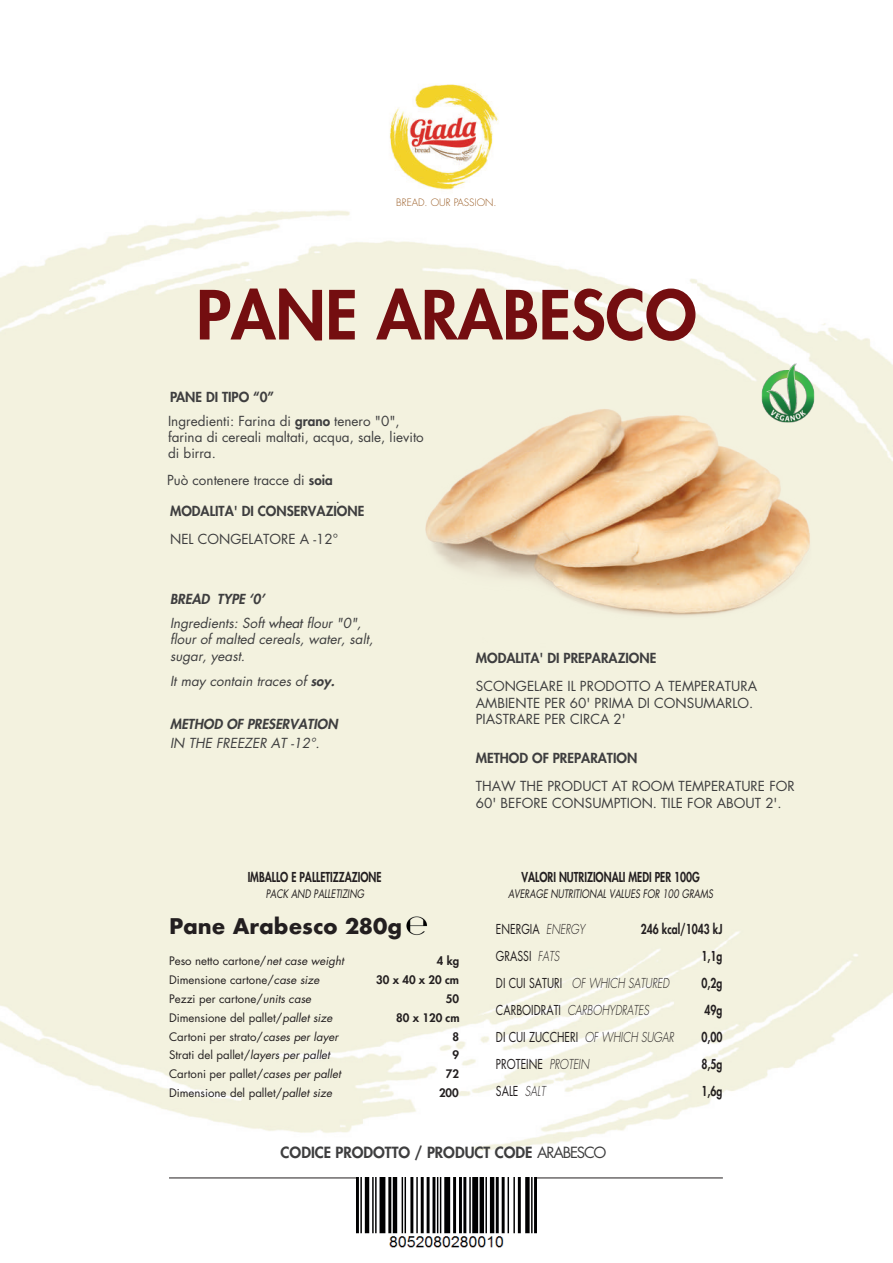
<style>
.page{position:relative;width:893px;height:1263px;background:#fff}
.page>*{position:absolute;margin:0;border:0;box-sizing:border-box;transform-origin:0 0}
.t1{font:800 65.85px "Futura";color:#740e10}
.t2{font:700 21px "Futura";color:#231f20}
.t3{font:800 15px "Futura";color:#3e3e3f}
.t4{font:13.5px/16.2px "Futura";color:#3e3e3f}
.t5{font:italic 13.5px/23.7px "Futura";color:#3e3e3f}
.t6{font:800 13.5px "Futura";color:#3e3e3f}
.t7{font:italic 800 13.5px "Futura";color:#3e3e3f}
.t8{font:13.35px/27px "Futura";color:#231f20;scale:.78 1}
.t9{font:800 13.35px/27px "Futura";color:#231f20;text-align:justify;scale:.78 1}
.t10{font:11.4px "Futura";color:#231f20}
.t11{font:italic 11.4px "Futura";color:#231f20;scale:.78 1}
.t12{font:800 11.4px "Futura";color:#231f20}
.t13{font:300 9.9px "Futura";color:#985a22}
.s1{font-weight:800}
.s2{font-style:inherit}
.s3{font-style:italic}
.s4{font-weight:300;font-style:italic}
.s5{font-weight:400}
</style>
<div class="page">
<img style="left:389px;top:84px;width:110px;height:110px">
<img style="left:404px;top:915px;width:25px;height:21px">
<hr style="left:169px;top:1177px;width:554px;height:1px;background:#231f20">
<img style="left:357px;top:1178px;width:179px;height:70px">
<img style="left:408px;top:371px;width:427px;height:286px">
<img style="left:760px;top:362px;width:55px;height:60px">
<p class="t13" style="left:396px;top:196px;width:102px">BREAD. OUR PASSION.</p>
<h1 class="t1" style="left:196px;top:271px;width:502px">PANE ARABESCO</h1>
<p class="t6" style="left:170px;top:388px;width:106px">PANE DI TIPO “0”</p>
<p class="t4" style="left:168px;top:413px;width:257px">Ingredienti: Farina di <span class="s1">grano</span> tenero "0", farina di cereali maltati, acqua, sale, lievito di birra.</p>
<p class="t4" style="left:167px;top:472px;width:167px">Può contenere tracce di <span class="s1">soia</span></p>
<p class="t4" style="left:336px;top:490px;width:6px">.</p>
<p class="t6" style="left:170px;top:502px;width:196px">MODALITA' DI CONSERVAZIONE</p>
<p class="t4" style="left:170px;top:531px;width:170px">NEL CONGELATORE A -12°</p>
<p class="t5" style="left:170px;top:588px;width:193px"><span class="s1">BREAD TYPE ‘0’<br></span>Ingredients: Soft <span class="s2">wheat</span> flour "0",</p>
<p class="t5" style="left:170px;top:631px;width:205px;line-height:16.2px">flour of malted cereals, water, salt, sugar, yeast.</p>
<p class="t5" style="left:170px;top:669px;width:166px">It may contain traces of <span class="s1">soy.</span></p>
<p class="t7" style="left:170px;top:715px;width:169px">METHOD OF PRESERVATION</p>
<p class="t5" style="left:170px;top:732px;width:151px">IN THE FREEZER AT -12°.</p>
<p class="t6" style="left:476px;top:649px;width:182px">MODALITA' DI PREPARAZIONE</p>
<p class="t4" style="left:476px;top:678px;width:283px">SCONGELARE IL PRODOTTO A TEMPERATURA<br>AMBIENTE PER 60' PRIMA DI CONSUMARLO.<br>PIASTRARE PER CIRCA 2'</p>
<p class="t6" style="left:476px;top:749px;width:163px">METHOD OF PREPARATION</p>
<p class="t4" style="left:476px;top:778px;width:320px">THAW THE PRODUCT AT ROOM TEMPERATURE FOR<br>60' BEFORE CONSUMPTION. TILE FOR ABOUT 2'.</p>
<p class="t9" style="left:248px;top:863px;width:173px">IMBALLO E PALLETIZZAZIONE</p>
<p class="t11" style="left:266px;top:886px;width:128px">PACK AND PALLETIZING</p>
<h2 class="t2" style="left:169px;top:910px;width:235px">Pane Arabesco 280g</h2>
<p class="t10" style="left:169px;top:954px;width:176px">Peso netto cartone/<span class="s3">net case weight</span></p>
<p class="t12" style="left:437px;top:953px;width:24px">4 kg</p>
<p class="t10" style="left:169px;top:972px;width:152px">Dimensione cartone/<span class="s3">case size</span></p>
<p class="t12" style="left:376px;top:972px;width:84px">30 x 40 x 20 cm</p>
<p class="t10" style="left:169px;top:991px;width:144px">Pezzi per cartone/<span class="s3">units case</span></p>
<p class="t12" style="left:446px;top:991px;width:15px">50</p>
<p class="t10" style="left:169px;top:1010px;width:165px">Dimensione del pallet/<span class="s3">pallet size</span></p>
<p class="t12" style="left:396px;top:1010px;width:65px">80 x 120 cm</p>
<p class="t10" style="left:169px;top:1029px;width:171px">Cartoni per strato/<span class="s3">cases per layer</span></p>
<p class="t12" style="left:452px;top:1029px;width:8px">8</p>
<p class="t10" style="left:169px;top:1048px;width:162px">Strati del pallet/<span class="s3">layers per pallet</span></p>
<p class="t12" style="left:452px;top:1047px;width:8px">9</p>
<p class="t10" style="left:169px;top:1067px;width:173px">Cartoni per pallet/<span class="s3">cases per pallet</span></p>
<p class="t12" style="left:446px;top:1066px;width:15px">72</p>
<p class="t10" style="left:169px;top:1086px;width:165px">Dimensione del pallet/<span class="s3">pallet size</span></p>
<p class="t12" style="left:439px;top:1085px;width:21px">200</p>
<p class="t9" style="left:522px;top:863px;width:230px">VALORI NUTRIZIONALI MEDI PER 100G</p>
<p class="t9" style="left:701px;top:915px;width:29px;text-indent:-60px">246 kcal/1043 kJ 1,1g 0,2g 49g 0,00<br>8,5g 1,6g</p>
<p class="t11" style="left:508px;top:886px;width:264px">AVERAGE NUTRITIONAL VALUES FOR 100 GRAMS</p>
<p class="t8" style="left:496px;top:915px;width:230px">ENERGIA <span class="s4">ENERGY<br></span>GRASSI <span class="s4">FATS<br></span>DI CUI SATURI <span class="s4">OF WHICH SATURED<br></span>CARBOIDRATI <span class="s4">CARBOHYDRATES<br></span>DI CUI ZUCCHERI <span class="s4">OF WHICH SUGAR<br></span>PROTEINE <span class="s4">PROTEIN<br></span>SALE <span class="s4">SALT</span></p>
<p class="t3" style="left:281px;top:1142px;width:327px">CODICE PRODOTTO / PRODUCT CODE <span class="s5">ARABESCO</span></p>
</div>
